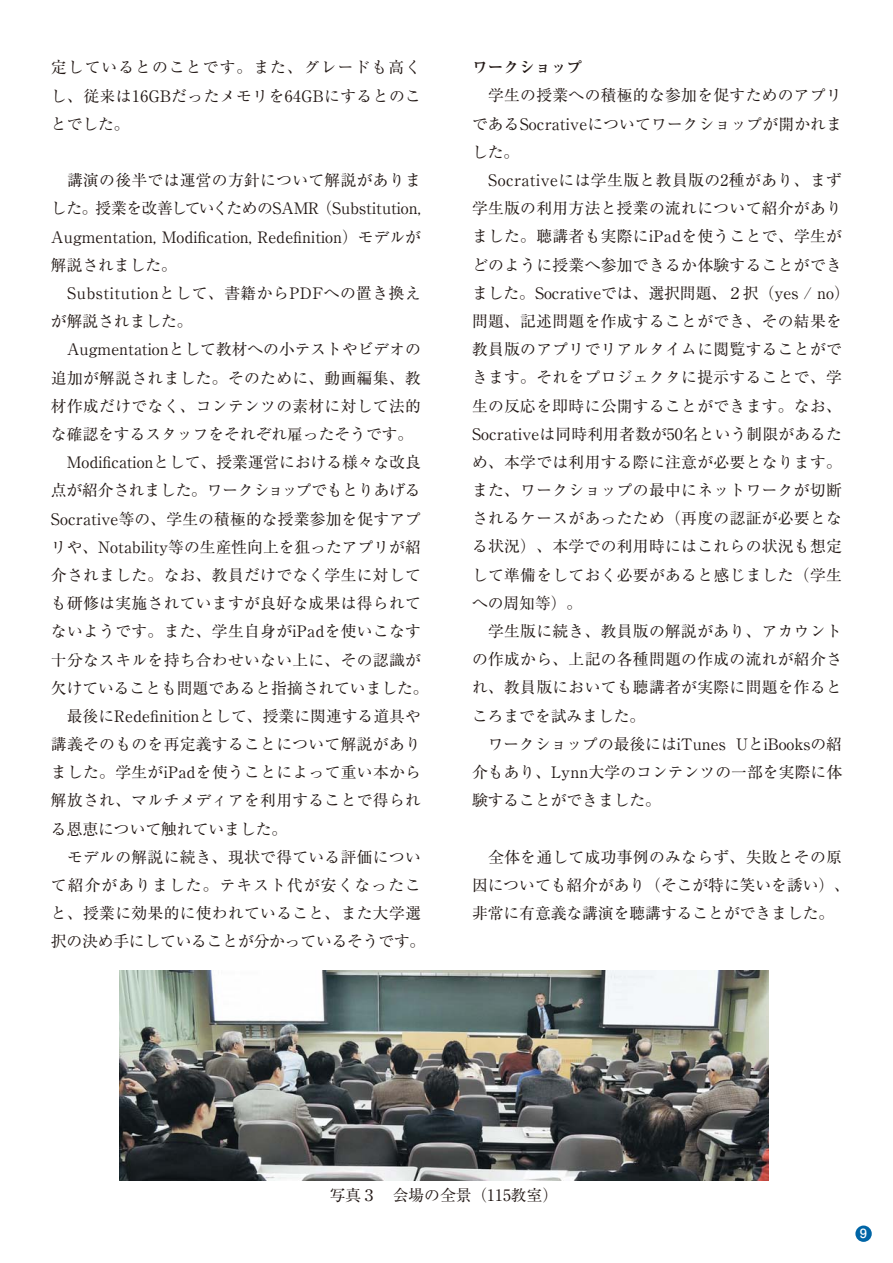
<style>
.page{position:relative;width:893px;height:1263px;background:#fff}
.page>*{position:absolute;margin:0;border:0;box-sizing:border-box;transform-origin:0 0}
.t1{font:15.75px/28.2px "Ryumin Pro Regular 90 msp RKSJ H";letter-spacing:.02em;color:#221815}
.t2{font:15.75px/28.2px "Ryumin Pro Regular 90 msp RKSJ H";color:#221815}
.t3{font:15.75px "Ryumin Pro Bold 90 msp RKSJ H";color:#221815}
.t4{font:11.55px "Shin M Go Pro Medium 90 msp RKSJ H";color:#fff}
</style>
<div class="page">
<div style="left:855px;top:1226px;width:17px;height:16px;background:#0065a6;border-radius:50%"></div>
<img style="left:120px;top:971px;width:648px;height:210px">
<p class="t1" style="left:51px;top:56px;width:371px;text-align:justify">定しているとのことです。また、グレードも高くし、従来は16GBだったメモリを64GBにするとのことでした。</p>
<p class="t1" style="left:51px;top:168px;width:379px">　講演の後半では運営の方針について解説がありました。授業を改善していくためのSAMR（Substitution,<br>Augmentation, Modification, Redefinition）モデルが解説されました。<br>　Substitutionとして、書籍からPDFへの置き換えが解説されました。<br>　Augmentationとして教材への小テストやビデオの追加が解説されました。そのために、動画編集、教材作成だけでなく、コンテンツの素材に対して法的な確認をするスタッフをそれぞれ雇ったそうです。　Modificationとして、授業運営における様々な改良点が紹介されました。ワークショップでもとりあげる<br>Socrative等の、学生の積極的な授業参加を促すアプリや、Notability等の生産性向上を狙ったアプリが紹介されました。なお、教員だけでなく学生に対しても研修は実施されていますが良好な成果は得られてないようです。また、学生自身がiPadを使いこなす十分なスキルを持ち合わせいない上に、その認識が欠けていることも問題であると指摘されていました。　最後にRedefinitionとして、授業に関連する道具や講義そのものを再定義することについて解説がありました。学生がiPadを使うことによって重い本から解放され、マルチメディアを利用することで得られる恩恵について触れていました。<br>　モデルの解説に続き、現状で得ている評価について紹介がありました。テキスト代が安くなったこと、授業に効果的に使われていること、また大学選択の決め手にしていることが分かっているそうです。</p>
<p class="t3" style="left:472px;top:61px;width:112px">ワークショップ</p>
<p class="t1" style="left:472px;top:84px;width:379px">　学生の授業への積極的な参加を促すためのアプリであるSocrativeについてワークショップが開かれました。<br>　Socrativeには学生版と教員版の2種があり、まず学生版の利用方法と授業の流れについて紹介がありました。聴講者も実際にiPadを使うことで、学生がどのように授業へ参加できるか体験することができました。Socrativeでは、選択問題、２択（yes / no）問題、記述問題を作成することができ、その結果を教員版のアプリでリアルタイムに閲覧することができます。それをプロジェクタに提示することで、学生の反応を即時に公開することができます。なお、<br>Socrativeは同時利用者数が50名という制限があるため、本学では利用する際に注意が必要となります。また、ワークショップの最中にネットワークが切断されるケースがあったため（再度の認証が必要となる状況）、本学での利用時にはこれらの状況も想定して準備をしておく必要があると感じました（学生への周知等）。<br>　学生版に続き、教員版の解説があり、アカウントの作成から、上記の各種問題の作成の流れが紹介され、教員版においても聴講者が実際に問題を作るところまでを試みました。<br>　ワークショップの最後にはiTunes UとiBooksの紹介もあり、Lynn大学のコンテンツの一部を実際に体験することができました。</p>
<p class="t2" style="left:472px;top:845px;width:379px">　全体を通して成功事例のみならず、失敗とその原因についても紹介があり（そこが特に笑いを誘い）、非常に有意義な講演を聴講することができました。</p>
<p class="t2" style="left:330px;top:1183px;width:230px">写真３　会場の全景（115教室）</p>
<p class="t4" style="left:860px;top:1230px;width:9px">9</p>
</div>
